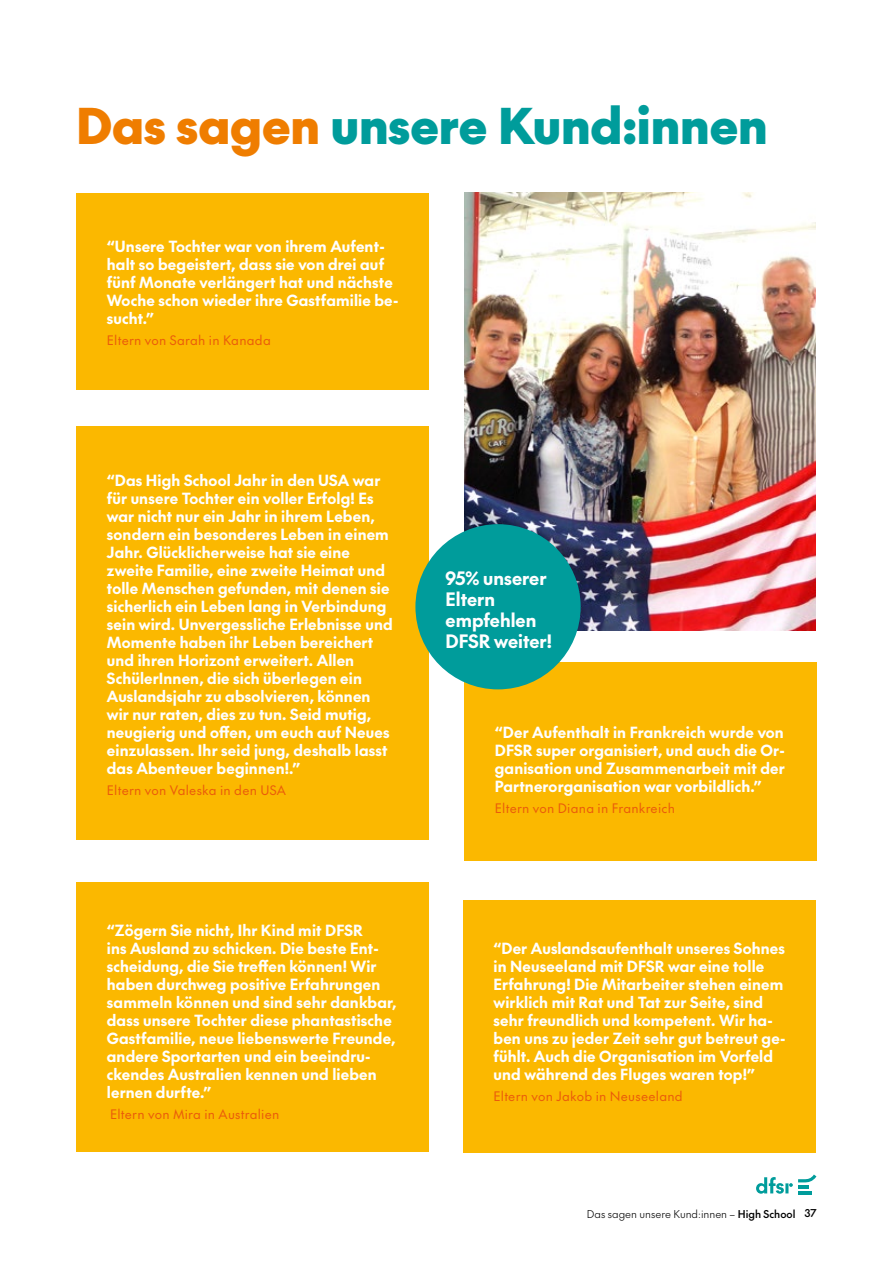
<style>
.page{position:relative;width:893px;height:1263px;background:#fff}
.page>*{position:absolute;margin:0;border:0;box-sizing:border-box;transform-origin:0 0}
.t1{font:900 48px "The Future";letter-spacing:.01em;color:#009c9b}
.t2{font:700 18px/21px "The Future";color:#fff}
.t3{font:700 15px/18px "The Future";letter-spacing:.01em;color:#fff}
.t4{font:12.75px "The Future";letter-spacing:.02em;color:#ea5b0b}
.t5{font:300 10.5px "The Future";color:#000}
.s1{color:#ef7d00}
.s2{font-weight:500}
</style>
<div class="page">
<hr style="left:798px;top:1192px;width:14px;height:3px;background:#009c9b">
<svg style="left:756px;top:1174px;width:60px;height:20px"></svg>
<div style="left:463px;top:900px;width:353px;height:252px;background:#fbb800"></div>
<div style="left:77px;top:426px;width:352px;height:414px;background:#fbb800"></div>
<div style="left:77px;top:882px;width:352px;height:270px;background:#fbb800"></div>
<div style="left:464px;top:663px;width:353px;height:198px;background:#fbb800"></div>
<div style="left:77px;top:193px;width:352px;height:196px;background:#fbb800"></div>
<img style="left:464px;top:193px;width:352px;height:437px">
<div style="left:415px;top:524px;width:166px;height:165px;background:#009c9b;border-radius:50%"></div>
<h1 class="t1" style="left:77px;top:90px;width:692px"><span class="s1">Das sagen</span> unsere Kund:innen</h1>
<p class="t3" style="left:107px;top:237px;width:293px">“Unsere Tochter war von ihrem Aufent&shy;halt so begeistert, dass sie von drei auf fünf Monate verlängert hat und nächste Woche schon wieder ihre Gastfamilie be&shy;sucht.”</p>
<p class="t4" style="left:107px;top:331px;width:166px">Eltern von Sarah in Kanada</p>
<p class="t3" style="left:107px;top:471px;width:287px">“Das High School Jahr in den USA war für unsere Tochter ein voller Erfolg! Es war nicht nur ein Jahr in ihrem Leben, sondern ein besonderes Leben in einem Jahr. Glücklicherweise hat sie eine zweite Familie, eine zweite Heimat und tolle Menschen gefunden, mit denen sie sicherlich ein Leben lang in Verbindung sein wird. Unvergessliche Erlebnisse und Momente haben ihr Leben bereichert und ihren Horizont erweitert. Allen SchülerInnen, die sich überlegen ein Auslandsjahr zu absolvieren, können wir nur raten, dies zu tun. Seid mutig, neugierig und offen, um euch auf Neues einzulassen. Ihr seid jung, deshalb lasst das Abenteuer beginnen!.”</p>
<p class="t4" style="left:107px;top:781px;width:181px">Eltern von Valeska in den USA</p>
<p class="t3" style="left:107px;top:921px;width:291px">“Zögern Sie nicht, Ihr Kind mit DFSR<br>ins Ausland zu schicken. Die beste Ent&shy;scheidung, die Sie treffen können! Wir haben durchweg positive Erfahrungen sammeln können und sind sehr dankbar, dass unsere Tochter diese phantastische Gastfamilie, neue liebenswerte Freunde, andere Sportarten und ein beeindru&shy;ckendes Australien kennen und lieben lernen durfte.”</p>
<p class="t4" style="left:110px;top:1105px;width:171px">Eltern von Mira in Australien</p>
<p class="t2" style="left:446px;top:567px;width:108px">95% unserer<br>Eltern empfehlen<br>DFSR weiter!</p>
<p class="t3" style="left:495px;top:723px;width:291px;text-align:justify">“Der Aufenthalt in Frankreich wurde von DFSR super organisiert, und auch die Or&shy;ganisation und Zusammenarbeit mit der Partnerorganisation war vorbildlich.”</p>
<p class="t4" style="left:495px;top:799px;width:182px">Eltern von Diana in Frankreich</p>
<p class="t3" style="left:493px;top:939px;width:294px">“Der Auslandsaufenthalt unseres Sohnes in Neuseeland mit DFSR war eine tolle Erfahrung! Die Mitarbeiter stehen einem wirklich mit Rat und Tat zur Seite, sind sehr freundlich und kompetent. Wir ha&shy;ben uns zu jeder Zeit sehr gut betreut ge&shy;fühlt. Auch die Organisation im Vorfeld und während des Fluges waren top!”</p>
<p class="t4" style="left:493px;top:1087px;width:191px">Eltern von Jakob in Neuseeland</p>
<p class="t5" style="left:587px;top:1207px;width:231px">Das sagen unsere Kund:innen – <span class="s2">High School 37</span></p>
</div>
